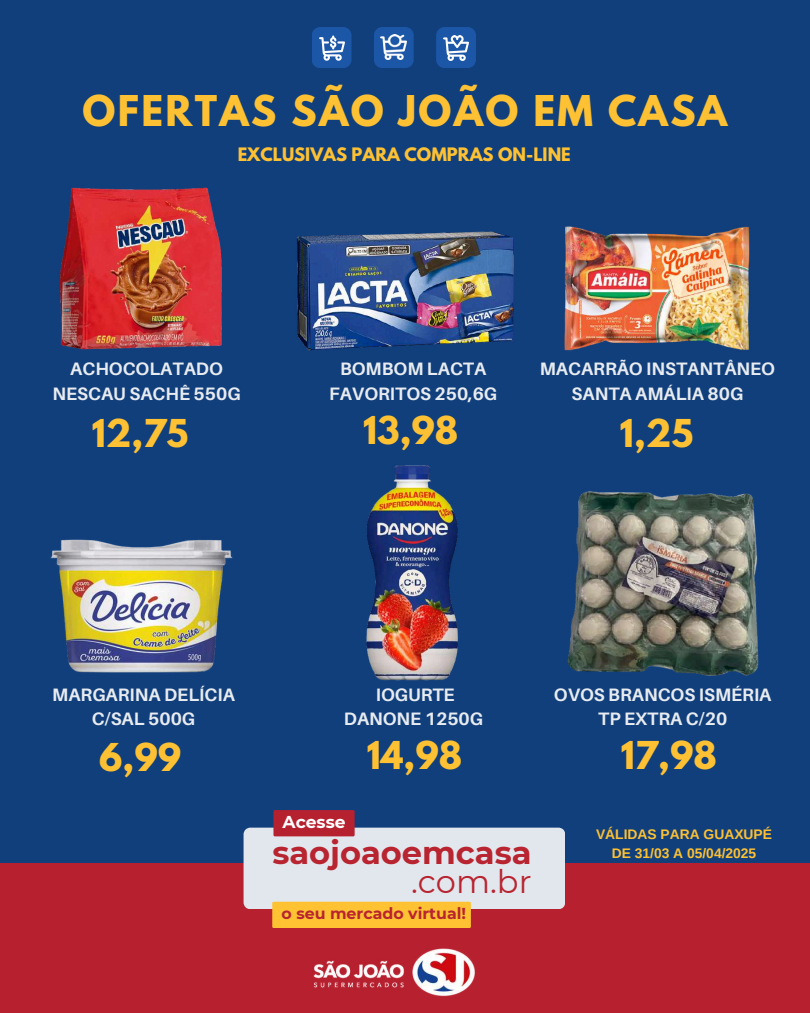
<style>
.page{position:relative;width:810px;height:1013px;background:#fff}
.page>*{position:absolute;margin:0;border:0;box-sizing:border-box;transform-origin:0 0}
.t1{font:700 37.6px "League Spartan";letter-spacing:.06em;color:#fdc133}
.t2{font:700 34px "League Spartan";color:#fdc133}
.t3{font:700 32.1px "Montserrat";color:#b82430}
.t4{font:32.1px "Montserrat";color:#b82430}
.t5{font:700 18px/24.8px "Aileron";color:#e8ecf0;text-align:center}
.t6{font:700 17.1px "Montserrat";color:#fff}
.t7{font:700 16.4px "League Spartan";color:#fdc133}
.t8{font:700 15.8px "Montserrat";color:#b82430}
.t9{font:700 13.8px/18.8px "Arimo";color:#fdc133;text-align:center}
</style>
<div class="page">
<div style="left:0;top:0;width:810px;height:1012px;background:#113f7c"></div>
<div style="left:0;top:863px;width:810px;height:149px;background:#b7202f"></div>
<img style="left:412px;top:948px;width:63px;height:49px">
<img style="left:313px;top:960px;width:91px;height:28px">
<div style="left:312px;top:27px;width:40px;height:41px;background:#1c57a7;border-radius:8px"></div>
<div style="left:374px;top:27px;width:40px;height:41px;background:#1c57a7;border-radius:8px"></div>
<div style="left:436px;top:27px;width:40px;height:41px;background:#1c57a7;border-radius:8px"></div>
<img style="left:319px;top:35px;width:25px;height:25px">
<img style="left:444px;top:35px;width:24px;height:25px">
<img style="left:381px;top:34px;width:25px;height:26px">
<svg style="left:244px;top:810px;width:321px;height:118px"></svg>
<img style="left:60px;top:187px;width:162px;height:163px">
<img style="left:297px;top:231px;width:217px;height:120px">
<img style="left:564px;top:226px;width:186px;height:125px">
<img style="left:50px;top:539px;width:183px;height:134px">
<img style="left:366px;top:465px;width:92px;height:216px">
<img style="left:567px;top:491px;width:192px;height:185px">
<h1 class="t1" style="left:83px;top:92px;width:646px">OFERTAS SÃO JOÃO EM CASA</h1>
<p class="t7" style="left:238px;top:146px;width:335px">EXCLUSIVAS PARA COMPRAS ON-LINE</p>
<p class="t5" style="left:53px;top:356px;width:190px">ACHOCOLATADO<br>NESCAU SACHÊ 550G</p>
<p class="t5" style="left:329px;top:356px;width:170px">BOMBOM LACTA<br>FAVORITOS 250,6G</p>
<p class="t5" style="left:540px;top:356px;width:237px">MACARRÃO INSTANTÂNEO<br>SANTA AMÁLIA 80G</p>
<h2 class="t2" style="left:92px;top:416px;width:98px">12,75</h2>
<h2 class="t2" style="left:363px;top:413px;width:97px">13,98</h2>
<h2 class="t2" style="left:620px;top:416px;width:75px">1,25</h2>
<p class="t5" style="left:52px;top:681px;width:184px">MARGARINA DELÍCIA<br>C/SAL 500G</p>
<p class="t5" style="left:344px;top:681px;width:141px">IOGURTE<br>DANONE 1250G</p>
<p class="t5" style="left:554px;top:681px;width:219px">OVOS BRANCOS ISMÉRIA<br>TP EXTRA C/20</p>
<h2 class="t2" style="left:99px;top:740px;width:84px">6,99</h2>
<h2 class="t2" style="left:367px;top:738px;width:97px">14,98</h2>
<h2 class="t2" style="left:621px;top:738px;width:98px">17,98</h2>
<p class="t6" style="left:283px;top:811px;width:65px">Acesse</p>
<h3 class="t3" style="left:272px;top:833px;width:261px">saojoaoemcasa</h3>
<h3 class="t4" style="left:411px;top:862px;width:122px">.com.br</h3>
<p class="t8" style="left:282px;top:903px;width:186px">o seu mercado virtual!</p>
<p class="t9" style="left:596px;top:824px;width:177px">VÁLIDAS PARA GUAXUPÉ<br>DE 31/03 A 05/04/2025</p>
</div>
